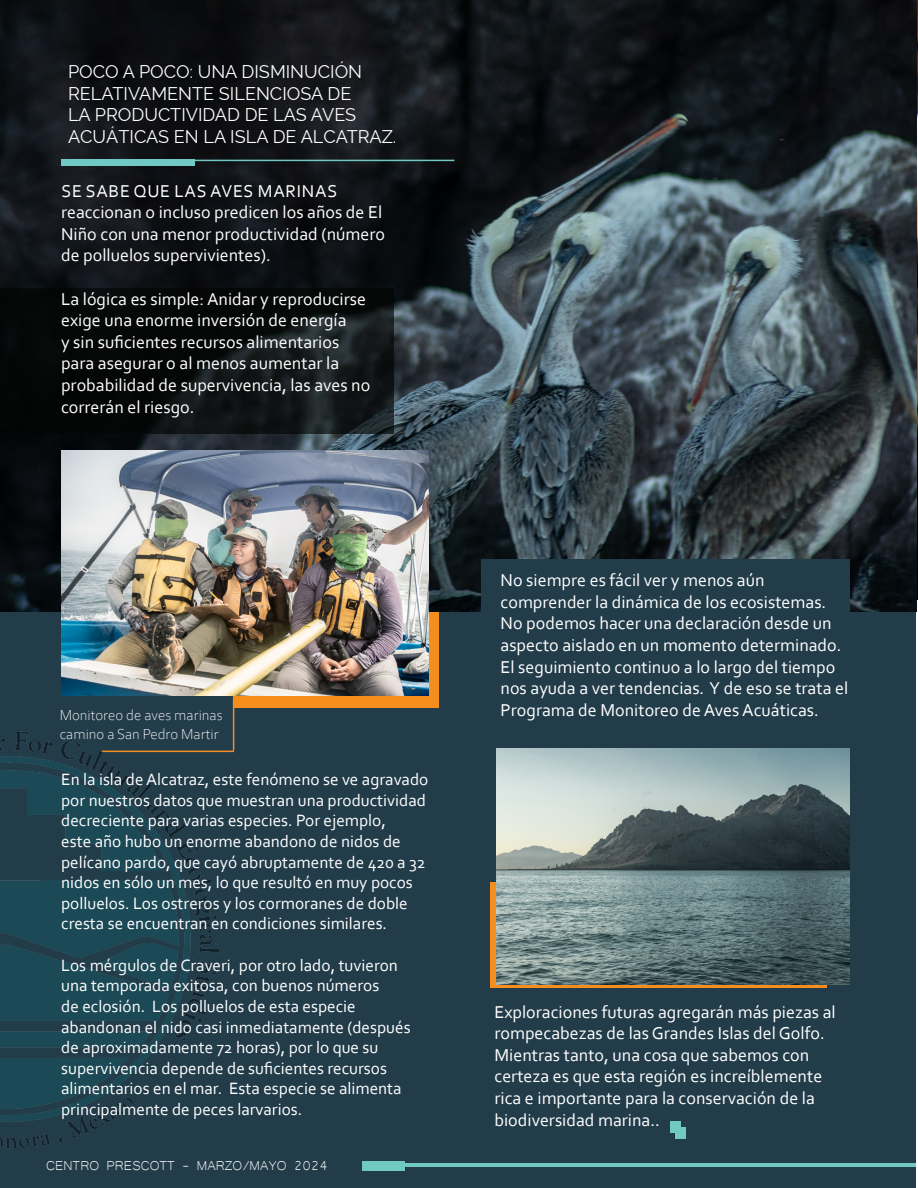
<style>
.page{position:relative;width:918px;height:1188px;background:#fff}
.page>*{position:absolute;margin:0;border:0;box-sizing:border-box;transform-origin:0 0}
.t1{font:18px/21.6px "Corbel";color:#fff}
.t2{font:18px/21.6px "Raleway";color:#fff}
.t3{font:17.25px/20.7px "Corbel";color:#fff}
.t4{font:16.65px "Microsoft Yi Baiti";color:#fff}
.t5{font:300 15.15px "Corbel";color:#fff}
</style>
<div class="page">
<div style="left:0;top:0;width:916px;height:1188px;background:#223c4a"></div>
<hr style="left:401px;top:1163px;width:515px;height:3px;background:#71c9c4">
<div style="left:363px;top:1161px;width:42px;height:10px;background:#71c9c4"></div>
<img style="left:0;top:695px;width:246px;height:453px">
<div style="left:234px;top:387px;width:205px;height:320px;background:#f68e1e"></div>
<svg style="left:490px;top:882px;width:337px;height:106px;fill:#f68e1e"></svg>
<img style="left:917px;top:0;width:1px;height:599px">
<img style="left:0;top:0;width:917px;height:612px">
<div style="left:61px;top:160px;width:134px;height:6px;background:#71c9c4"></div>
<hr style="left:193px;top:160px;width:261px;height:1px;background:#71c9c4">
<img style="left:497px;top:749px;width:353px;height:235px">
<img style="left:61px;top:450px;width:368px;height:245px">
<div style="left:481px;top:559px;width:369px;height:158px;background:#223c4a"></div>
<div style="left:670px;top:1122px;width:10px;height:11px;background:#71c9c4"></div>
<div style="left:675px;top:1127px;width:11px;height:11px;background:#71c9c4"></div>
<hr style="left:233px;top:698px;width:1px;height:53px;background:#f68f20">
<hr style="left:102px;top:751px;width:132px;height:1px;background:#f68f20">
<svg style="left:0;top:289px;width:393px;height:145px;fill:#070909"></svg>
<p class="t2" style="left:68px;top:61px;width:330px">POCO A POCO: UNA DISMINUCIÓN<br>RELATIVAMENTE SILENCIOSA DE<br>LA PRODUCTIVIDAD DE LAS AVES<br>ACUÁTICAS EN LA ISLA DE ALCATRAZ.</p>
<p class="t1" style="left:61px;top:179px;width:325px">SE SABE QUE LAS AVES MARINAS reaccionan o incluso predicen los años de El Niño con una menor productividad (número de polluelos supervivientes).</p>
<p class="t1" style="left:61px;top:287px;width:311px">La lógica es simple: Anidar y reproducirse exige una enorme inversión de energía<br>y sin suficientes recursos alimentarios para asegurar o al menos aumentar la probabilidad de supervivencia, las aves no correrán el riesgo.</p>
<p class="t1" style="left:501px;top:569px;width:349px">No siempre es fácil ver y menos aún comprender la dinámica de los ecosistemas.<br>No podemos hacer una declaración desde un aspecto aislado en un momento determinado.<br>El seguimiento continuo a lo largo del tiempo nos ayuda a ver tendencias. Y de eso se trata el</p>
<p class="t5" style="left:60px;top:706px;width:164px">Monitoreo de aves marinas</p>
<p class="t1" style="left:501px;top:698px;width:320px">Programa de Monitoreo de Aves Acuáticas.</p>
<p class="t5" style="left:60px;top:724px;width:161px">camino a San Pedro Martir</p>
<p class="t3" style="left:61px;top:768px;width:369px">En la isla de Alcatraz, este fenómeno se ve agravado por nuestros datos que muestran una productividad decreciente para varias especies. Por ejemplo,<br>este año hubo un enorme abandono de nidos de pelícano pardo, que cayó abruptamente de 420 a 32 nidos en sólo un mes, lo que resultó en muy pocos polluelos. Los ostreros y los cormoranes de doble cresta se encuentran en condiciones similares.</p>
<p class="t3" style="left:61px;top:954px;width:351px">Los mérgulos de Craveri, por otro lado, tuvieron una temporada exitosa, con buenos números<br>de eclosión. Los polluelos de esta especie abandonan el nido casi inmediatamente (después de aproximadamente 72 horas), por lo que su supervivencia depende de suficientes recursos alimentarios en el mar. Esta especie se alimenta principalmente de peces larvarios.</p>
<p class="t4" style="left:46px;top:1156px;width:283px">CENTRO PRESCOTT - MARZO/MAYO 2024</p>
<p class="t1" style="left:494px;top:1000px;width:343px">Exploraciones futuras agregarán más piezas al rompecabezas de las Grandes Islas del Golfo.<br>Mientras tanto, una cosa que sabemos con certeza es que esta región es increíblemente rica e importante para la conservación de la biodiversidad marina..</p>
</div>
